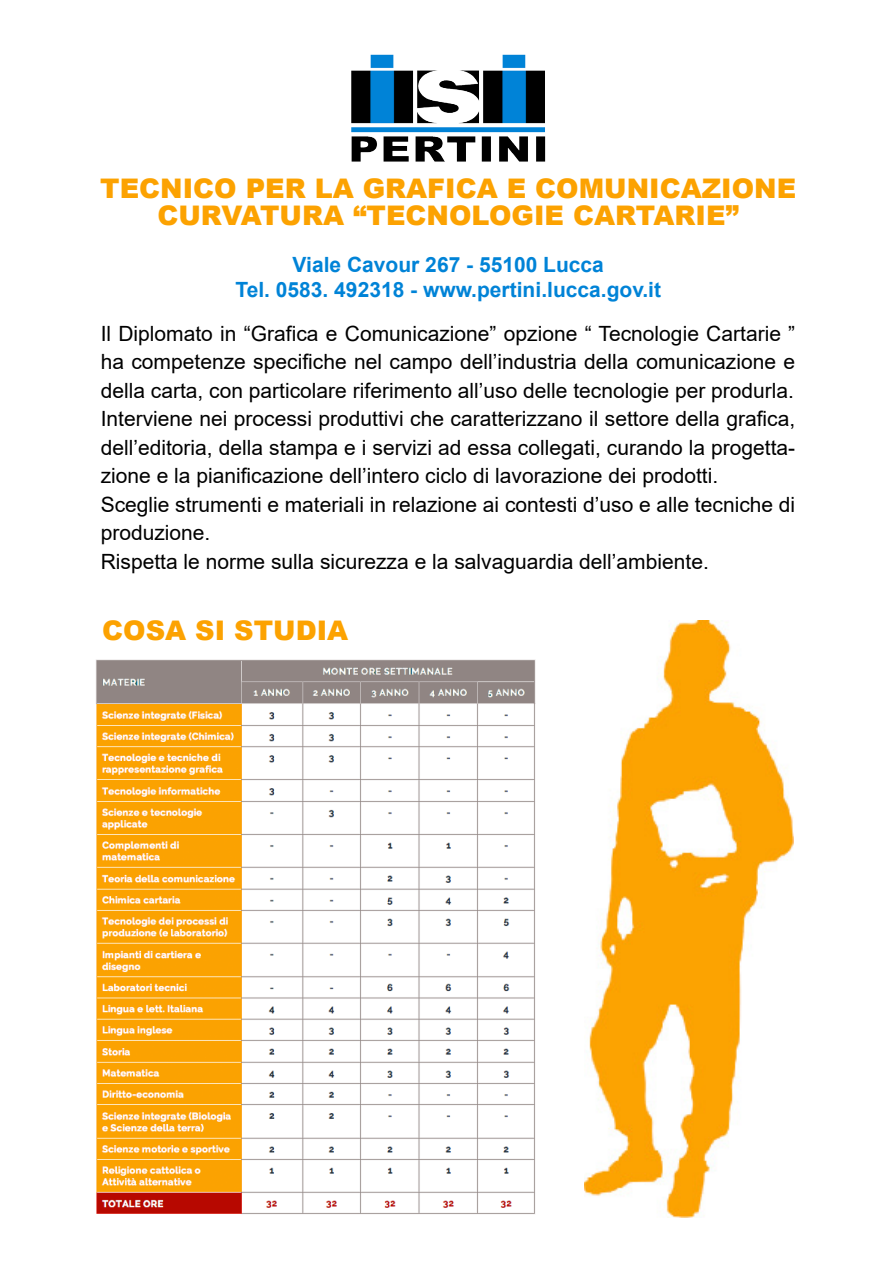
<style>
.page{position:relative;width:893px;height:1263px;background:#fff}
.page>*{position:absolute;margin:0;border:0;box-sizing:border-box;transform-origin:0 0}
.t1{font:900 27px/27px "Arial";color:#fca201;text-align:center}
.t2{font:21px/28.5px "Arial";color:#000}
.t3{font:700 21px/25.2px "Arial";color:#0083d7;text-align:center}
</style>
<div class="page">
<img style="left:351px;top:54px;width:195px;height:108px">
<img style="left:96px;top:659px;width:440px;height:555px">
<img style="left:585px;top:620px;width:208px;height:597px">
<p class="t1" style="left:100px;top:174px;width:697px">TECNICO PER LA GRAFICA E COMUNICAZIONE<br>CURVATURA “TECNOLOGIE CARTARIE”</p>
<p class="t3" style="left:235px;top:252px;width:427px">Viale Cavour 267 - 55100 Lucca<br>Tel. 0583. 492318 - www.pertini.lucca.gov.it</p>
<p class="t2" style="left:101px;top:319px;width:696px">Il Diplomato in “Grafica e Comunicazione” opzione “ Tecnologie Cartarie ” ha competenze specifiche nel campo dell’industria della comunicazione e della carta, con particolare riferimento all’uso delle tecnologie per produrla.<br>Interviene nei processi produttivi che caratterizzano il settore della grafica, dell’editoria, della stampa e i servizi ad essa collegati, curando la progetta&shy;zione e la pianificazione dell’intero ciclo di lavorazione dei prodotti.<br>Sceglie strumenti e materiali in relazione ai contesti d’uso e alle tecniche di produzione.<br>Rispetta le norme sulla sicurezza e la salvaguardia dell’ambiente.</p>
<p class="t1" style="left:102px;top:616px;width:247px">COSA SI STUDIA</p>
</div>
